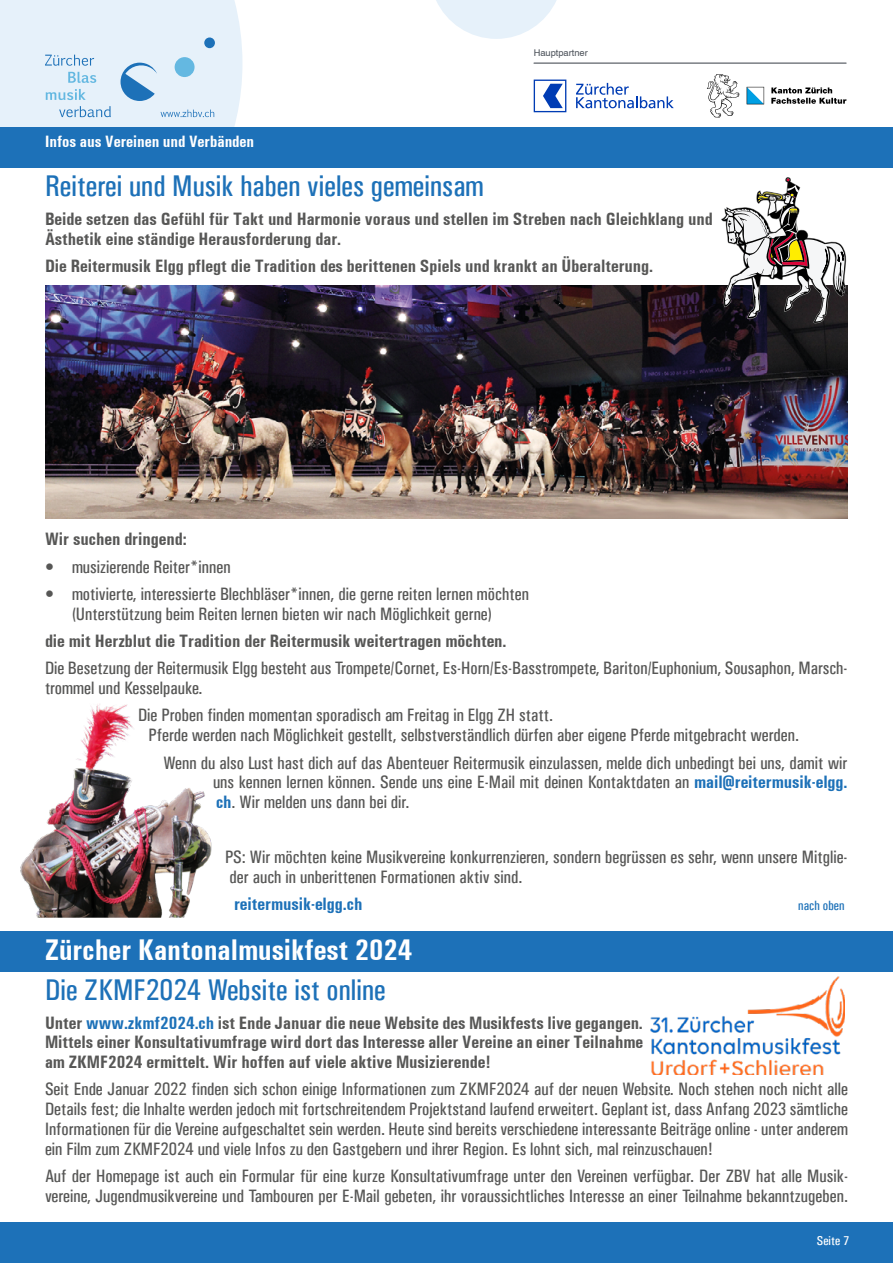
<style>
.page{position:relative;width:893px;height:1263px;background:#fff}
.page>*{position:absolute;margin:0;border:0;box-sizing:border-box;transform-origin:0 0}
.t1{font:30px "Univers Condensed";color:#1d71b8}
.t2{font:700 condensed 30px "Univers";color:#fff}
.t3{font:18px/19.8px "Univers Condensed";color:#575756}
.t4{font:700 condensed 18px/19.8px "Univers";color:#575756}
.t5{font:700 condensed 18px "Univers";color:#1d71b8}
.t6{font:700 condensed 16.5px "Univers";color:#fff}
.t7{font:13.5px "Univers Condensed";color:#1d71b8}
.t8{font:12.9px "Univers Condensed";color:#fff;scale:1.05 1}
.t9{font:9.3px "Helvetica";color:#4a5058}
.s1{font-family:"Univers";font-weight:700;font-stretch:condensed;color:#1d71b8}
.s2{color:#1d71b8}
</style>
<div class="page">
<svg style="left:436px;top:0;width:121px;height:39px"></svg>
<div style="left:0;top:1223px;width:893px;height:40px;background:#1d71b8"></div>
<div style="left:0;top:128px;width:893px;height:40px;background:#1d71b8"></div>
<svg style="left:0;top:0;width:242px;height:128px;background:#dbeaf6"></svg>
<svg style="left:534px;top:80px;width:32px;height:32px"></svg>
<svg style="left:576px;top:83px;width:98px;height:25px"></svg>
<svg style="left:771px;top:87px;width:75px;height:17px"></svg>
<svg style="left:707px;top:74px;width:32px;height:44px"></svg>
<svg style="left:747px;top:87px;width:17px;height:17px"></svg>
<hr style="left:534px;top:63px;width:312px;height:1px;background:#4a5058">
<img style="left:45px;top:285px;width:803px;height:234px">
<svg style="left:721px;top:177px;width:127px;height:146px"></svg>
<img style="left:20px;top:704px;width:192px;height:214px">
<div style="left:0;top:931px;width:893px;height:40px;background:#1d71b8"></div>
<img style="left:651px;top:976px;width:194px;height:99px">
<p class="t9" style="left:534px;top:47px;width:56px">Hauptpartner</p>
<p class="t6" style="left:45px;top:132px;width:210px">Infos aus Vereinen und Verbänden</p>
<h1 class="t1" style="left:45px;top:168px;width:440px">Reiterei und Musik haben vieles gemeinsam</h1>
<p class="t4" style="left:45px;top:209px;width:669px">Beide setzen das Gefühl für Takt und Harmonie voraus und stellen im Streben nach Gleichklang und<br>Ästhetik eine ständige Herausforderung dar.</p>
<p class="t4" style="left:45px;top:256px;width:610px">Die Reitermusik Elgg pflegt die Tradition des berittenen Spiels und krankt an Überalterung.</p>
<p class="t4" style="left:45px;top:529px;width:143px">Wir suchen dringend:</p>
<p class="t3" style="left:45px;top:557px;width:187px">• musizierende Reiter*innen</p>
<p class="t3" style="left:45px;top:584px;width:486px;text-align:center">• motivierte, interessierte Blechbläser*innen, die gerne reiten lernen möchten (Unterstützung beim Reiten lernen bieten wir nach Möglichkeit gerne)</p>
<p class="t4" style="left:45px;top:631px;width:463px">die mit Herzblut die Tradition der Reitermusik weitertragen möchten.</p>
<p class="t3" style="left:45px;top:658px;width:804px">Die Besetzung der Reitermusik Elgg besteht aus Trompete/Cornet, Es-Horn/Es-Basstrompete, Bariton/Euphonium, Sousaphon, Marsch&shy;trommel und Kesselpauke.</p>
<p class="t3" style="left:148px;top:705px;width:652px;text-indent:-10px">Die Proben finden momentan sporadisch am Freitag in Elgg ZH statt.<br>Pferde werden nach Möglichkeit gestellt, selbstverständlich dürfen aber eigene Pferde mitgebracht werden.</p>
<p class="t3" style="left:213px;top:752px;width:636px;text-align:justify;text-indent:-50px">Wenn du also Lust hast dich auf das Abenteuer Reitermusik einzulassen, melde dich unbedingt bei uns, damit wir uns kennen lernen können. Sende uns eine E-Mail mit deinen Kontaktdaten an <span class="s1">mail@reitermusik-elgg. ch</span>. Wir melden uns dann bei dir.</p>
<p class="t3" style="left:225px;top:847px;width:624px">PS: Wir möchten keine Musikvereine konkurrenzieren, sondern begrüssen es sehr, wenn unsere Mitglie&shy;der auch in unberittenen Formationen aktiv sind.</p>
<p class="t5" style="left:234px;top:893px;width:130px">reitermusik-elgg.ch</p>
<p class="t7" style="left:798px;top:897px;width:48px">nach oben</p>
<h1 class="t2" style="left:45px;top:932px;width:369px">Zürcher Kantonalmusikfest 2024</h1>
<h1 class="t1" style="left:45px;top:972px;width:342px">Die ZKMF2024 Website ist online</h1>
<p class="t4" style="left:45px;top:1012px;width:599px;text-align:justify">Unter <span class="s2">www.zkmf2024.ch</span> ist Ende Januar die neue Website des Musikfests live gegangen.<br>Mittels einer Konsultativumfrage wird dort das Interesse aller Vereine an einer Teilnahme am ZKMF2024 ermittelt. Wir hoffen auf viele aktive Musizierende!</p>
<p class="t3" style="left:45px;top:1079px;width:804px;text-align:justify">Seit Ende Januar 2022 finden sich schon einige Informationen zum ZKMF2024 auf der neuen Website. Noch stehen noch nicht alle Details fest; die Inhalte werden jedoch mit fortschreitendem Projektstand laufend erweitert. Geplant ist, dass Anfang 2023 sämtliche Informationen für die Vereine aufgeschaltet sein werden. Heute sind bereits verschiedene interessante Beiträge online - unter anderem ein Film zum ZKMF2024 und viele Infos zu den Gastgebern und ihrer Region. Es lohnt sich, mal reinzuschauen!</p>
<p class="t3" style="left:45px;top:1166px;width:804px">Auf der Homepage ist auch ein Formular für eine kurze Konsultativumfrage unter den Vereinen verfügbar. Der ZBV hat alle Musik&shy;vereine, Jugendmusikvereine und Tambouren per E-Mail gebeten, ihr voraussichtliches Interesse an einer Teilnahme bekanntzugeben.</p>
<p class="t8" style="left:817px;top:1233px;width:33px">Seite 7</p>
</div>
